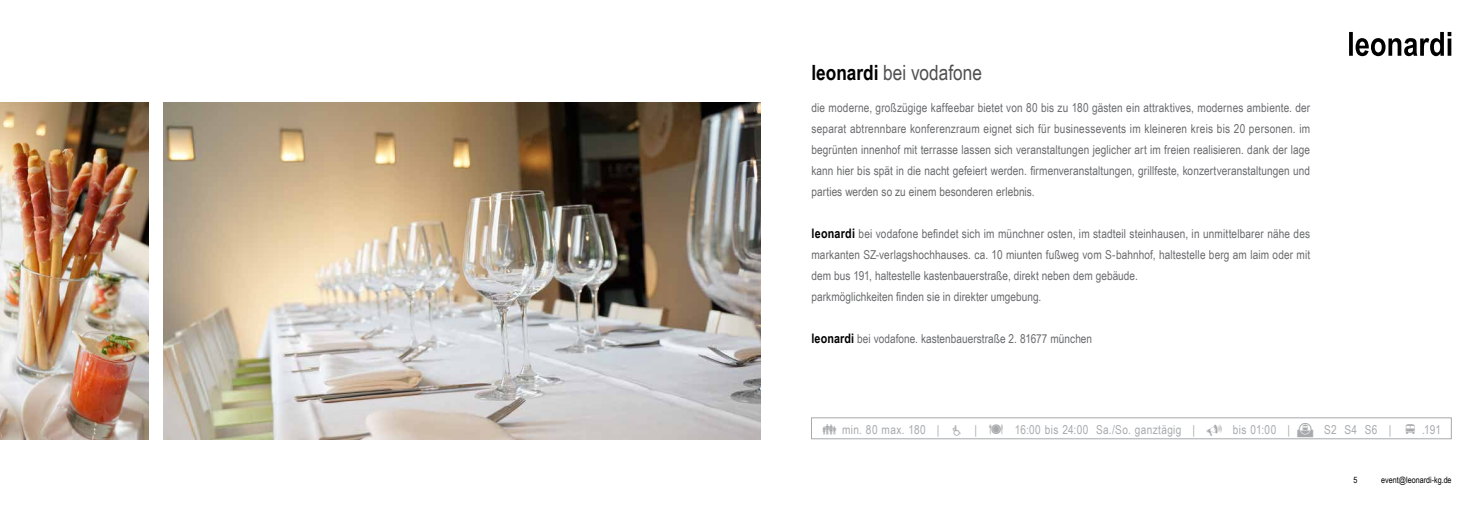
<style>
.page{position:relative;width:1474px;height:521px;background:#fff}
.page>*{position:absolute;margin:0;border:0;box-sizing:border-box;transform-origin:0 0}
.t1{font:21px "Arial Narrow";color:#4f4f51}
.t2{font:12.25px/21px "Arial Narrow";letter-spacing:.005em;color:#696a6d;text-align:justify}
.t3{font:12.25px "Arial Narrow";letter-spacing:.03em;color:#a7a9ac}
.t4{font:8.75px "Arial Narrow";color:#000}
.s1{font-weight:700;color:#000}
.s2{font-weight:700;font-size:13.12px;color:#000}
</style>
<div class="page">
<img style="left:0;top:102px;width:149px;height:337px">
<img style="left:164px;top:102px;width:596px;height:337px">
<div style="left:811px;top:417px;width:640px;height:22px;border:1px solid #a7a9ac"></div>
<svg style="left:1349px;top:32px;width:102px;height:24px"></svg>
<h1 class="t1" style="left:811px;top:57px;width:172px"><span class="s1">leonardi</span> bei vodafone</h1>
<p class="t2" style="left:811px;top:96px;width:500px">die moderne, großzügige kaffeebar bietet von 80 bis zu 180 gästen ein attraktives, modernes ambiente. der separat abtrennbare konferenzraum eignet sich für businessevents im kleineren kreis bis 20 personen. im begrünten innenhof mit terrasse lassen sich veranstaltungen jeglicher art im freien realisieren. dank der lage kann hier bis spät in die nacht gefeiert werden. firmenveranstaltungen, grillfeste, konzertveranstaltungen und parties werden so zu einem besonderen erlebnis.</p>
<p class="t2" style="left:811px;top:222px;width:500px;text-align:left"><span class="s2">leonardi</span> bei vodafone befindet sich im münchner osten, im stadteil steinhausen, in unmittelbarer nähe des markanten SZ-verlagshochhauses. ca. 10 miunten fußweg vom S-bahnhof, haltestelle berg am laim oder mit dem bus 191, haltestelle kastenbauerstraße, direkt neben dem gebäude.<br>parkmöglichkeiten finden sie in direkter umgebung.</p>
<p class="t2" style="left:811px;top:327px;width:282px"><span class="s2">leonardi</span> bei vodafone. kastenbauerstraße 2. 81677 münchen</p>
<p class="t3" style="left:842px;top:420px;width:99px">min. 80 max. 180 |</p>
<p class="t3" style="left:974px;top:420px;width:4px">|</p>
<p class="t3" style="left:1014px;top:420px;width:182px">16:00 bis 24:00 Sa./So. ganztägig |</p>
<p class="t3" style="left:1232px;top:420px;width:210px">bis 01:00 | ◆ S2 S4 S6 | ❖ .191</p>
<p class="t4" style="left:1353px;top:473px;width:5px">5</p>
<p class="t4" style="left:1381px;top:473px;width:72px">event@leonardi-kg.de</p>
</div>
